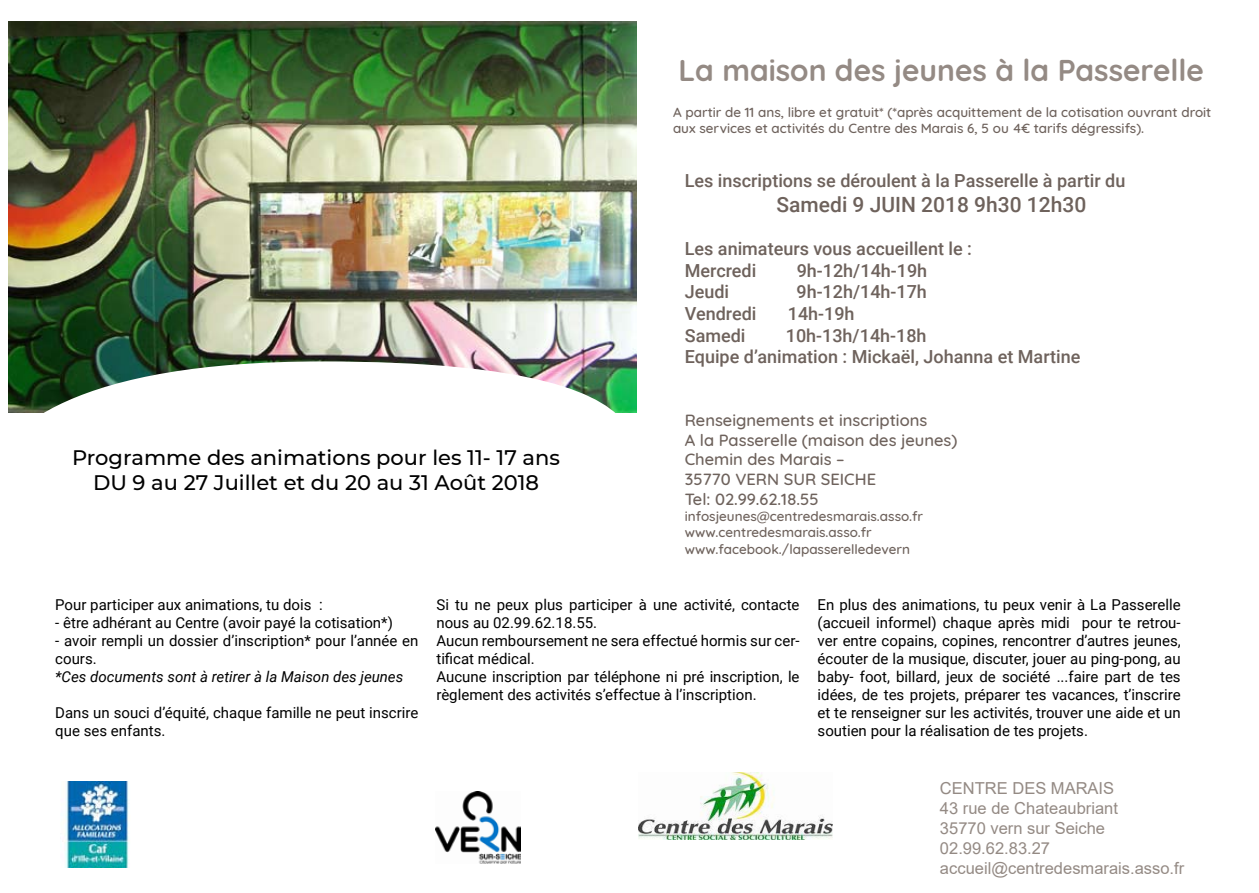
<style>
.page{position:relative;width:1259px;height:893px;background:#fff}
.page>*{position:absolute;margin:0;border:0;box-sizing:border-box;transform-origin:0 0}
.t1{font:700 30px "Quicksand";color:#948a84}
.t2{font:500 21px/25.2px "Montserrat";color:#000;text-align:center}
.t3{font:500 21px "Roboto";color:#6e625c}
.t4{font:500 18px/21.6px "Roboto";color:#6e625c}
.t5{font:500 16.5px/19.8px "Quicksand";color:#6e625c}
.t6{font:16.5px/19.8px "Arial";color:#948a84}
.t7{font:15px/18px "Roboto";color:#000}
.t8{font:italic 15px "Roboto";color:#000}
.t9{font:500 13.5px/16.2px "Quicksand";color:#6e625c}
</style>
<div class="page">
<img style="left:65px;top:781px;width:64px;height:86px">
<img style="left:435px;top:792px;width:86px;height:71px">
<img style="left:9px;top:21px;width:628px;height:340px">
<img style="left:8px;top:361px;width:629px;height:52px">
<img style="left:638px;top:772px;width:194px;height:68px">
<h1 class="t1" style="left:678px;top:46px;width:527px">La maison des jeunes à la Passerelle</h1>
<p class="t9" style="left:673px;top:103px;width:540px">A partir de 11 ans, libre et gratuit* (*après acquittement de la cotisation ouvrant droit aux services et activités du Centre des Marais 6, 5 ou 4€ tarifs dégressifs).</p>
<p class="t4" style="left:685px;top:169px;width:442px">Les inscriptions se déroulent à la Passerelle à partir du</p>
<h2 class="t3" style="left:776px;top:190px;width:311px">Samedi 9 JUIN 2018 9h30 12h30</h2>
<p class="t4" style="left:685px;top:237px;width:289px">Les animateurs vous accueillent le :<br>Mercredi</p>
<p class="t4" style="left:796px;top:259px;width:132px">9h-12h/14h-19h</p>
<h2 class="t2" style="left:72px;top:444px;width:489px">Programme des animations pour les 11- 17 ans<br>DU 9 au 27 Juillet et du 20 au 31 Août 2018</h2>
<p class="t4" style="left:685px;top:281px;width:46px">Jeudi</p>
<p class="t4" style="left:796px;top:281px;width:132px">9h-12h/14h-17h</p>
<p class="t4" style="left:685px;top:302px;width:73px">Vendredi</p>
<p class="t4" style="left:788px;top:302px;width:68px">14h-19h</p>
<p class="t4" style="left:685px;top:324px;width:62px">Samedi</p>
<p class="t4" style="left:685px;top:324px;width:397px;text-indent:101px">10h-13h/14h-18h<br>Equipe d’animation : Mickaël, Johanna et Martine</p>
<p class="t5" style="left:685px;top:408px;width:274px">Renseignements et inscriptions<br>A la Passerelle (maison des jeunes)<br>Chemin des Marais –<br>35770 VERN SUR SEICHE<br>Tel: 02.99.62.18.55</p>
<p class="t9" style="left:685px;top:507px;width:240px">infosjeunes@centredesmarais.asso.fr www.centredesmarais.asso.fr www.facebook./lapasserelledevern</p>
<p class="t7" style="left:55px;top:595px;width:269px">Pour participer aux animations, tu dois :</p>
<p class="t7" style="left:55px;top:613px;width:339px">- être adhérant au Centre (avoir payé la cotisation*)</p>
<p class="t7" style="left:55px;top:631px;width:365px">- avoir rempli un dossier d’inscription* pour l’année en cours.</p>
<p class="t8" style="left:55px;top:666px;width:349px">*Ces documents sont à retirer à la Maison des jeunes</p>
<p class="t7" style="left:55px;top:703px;width:365px">Dans un souci d’équité, chaque famille ne peut inscrire que ses enfants.</p>
<p class="t7" style="left:436px;top:595px;width:365px">Si tu ne peux plus participer à une activité, contacte nous au 02.99.62.18.55.<br>Aucun remboursement ne sera effectué hormis sur cer&shy;tificat médical.<br>Aucune inscription par téléphone ni pré inscription, le règlement des activités s’effectue à l’inscription.</p>
<p class="t7" style="left:817px;top:595px;width:365px;text-align:justify">En plus des animations, tu peux venir à La Passerelle (accueil informel) chaque après midi pour te retrou&shy;ver entre copains, copines, rencontrer d’autres jeunes, écouter de la musique, discuter, jouer au ping-pong, au baby- foot, billard, jeux de société ...faire part de tes idées, de tes projets, préparer tes vacances, t’inscrire et te renseigner sur les activités, trouver une aide et un soutien pour la réalisation de tes projets.</p>
<p class="t6" style="left:940px;top:779px;width:246px">CENTRE DES MARAIS<br>43 rue de Chateaubriant<br>35770 vern sur Seiche<br>02.99.62.83.27 accueil@centredesmarais.asso.fr</p>
</div>
